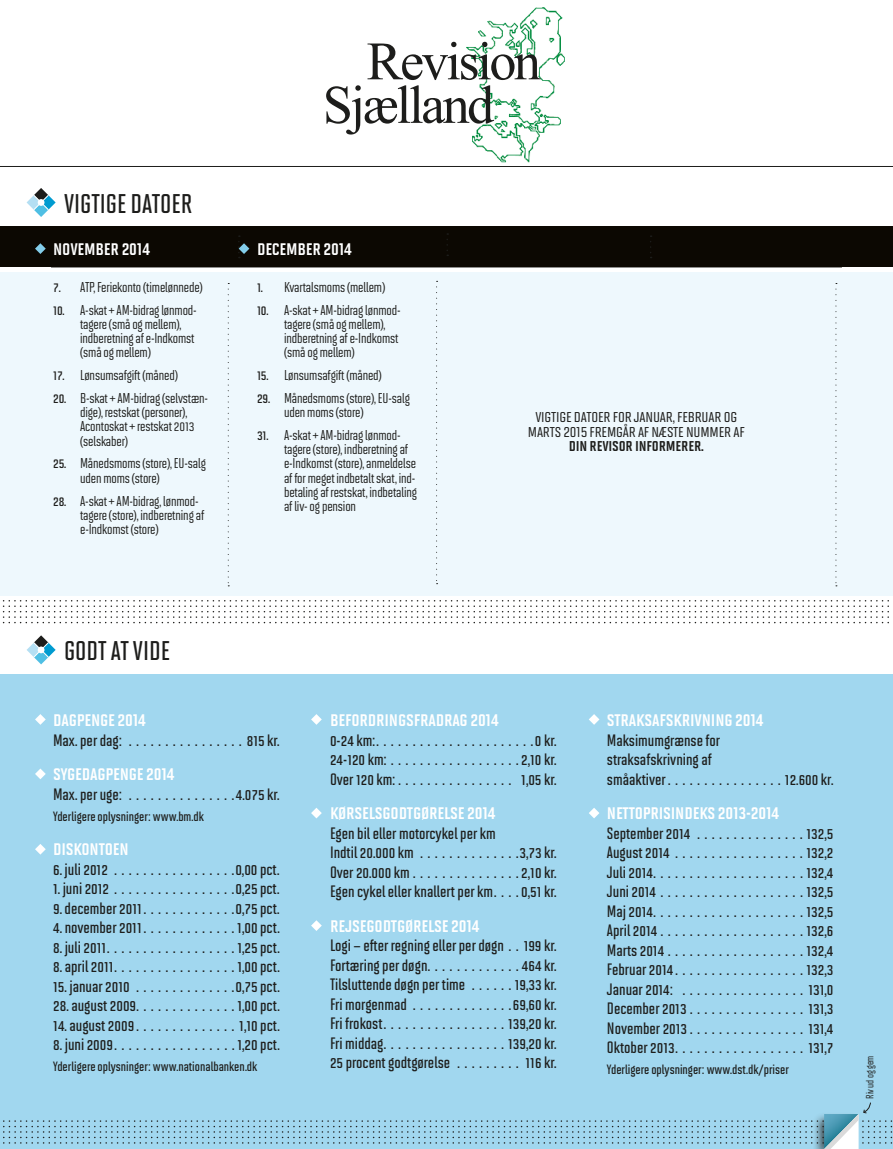
<style>
.page{position:relative;width:893px;height:1149px;background:#fff}
.page>*{position:absolute;margin:0;border:0;box-sizing:border-box;transform-origin:0 0}
.t1{font:54px/43.5px "Times New Roman";letter-spacing:-.045em;color:#1d1d1b}
.t2{font:27px "Solano Gothic MVB Sb Cap";color:#1d1d1b}
.t3{font:19.5px "Solano Gothic MVB Bd SC";letter-spacing:-.01em;color:#fff}
.t4{font:16.65px/14.7px "Solano Gothic MVB Md SC";letter-spacing:-.01em;color:#1d1d1b;text-align:center}
.t5{font:16.65px "Solano Gothic MVB Bd SC";letter-spacing:-.01em;color:#1d1d1b}
.t6{font:600 16.5px/19.5px "Solano Gothic MVB";color:#1d1d1b;text-align:justify}
.t7{font:500 14.25px/14.2px "Solano Gothic MVB";letter-spacing:-.01em;color:#1d1d1b}
.t8{font:600 13.5px "Solano Gothic MVB";color:#1d1d1b}
.t9{font:500 10.5px "Solano Gothic MVB";letter-spacing:-.01em;color:#1d1d1b}
.s1{font-weight:600}
</style>
<div class="page">
<div style="left:0;top:272px;width:893px;height:323px;background:#eef8fd"></div>
<hr style="left:51px;top:267px;width:791px;height:1px;background:#1d1d1b">
<div style="left:0;top:674px;width:893px;height:474px;background:#a1d7ef"></div>
<div style="left:0;top:226px;width:893px;height:41px;background:#0c0802"></div>
<svg style="left:2px;top:600px;width:887px;height:23px"></svg>
<svg style="left:436px;top:281px;width:2px;height:303px"></svg>
<svg style="left:836px;top:283px;width:1px;height:303px"></svg>
<svg style="left:228px;top:283px;width:1px;height:303px"></svg>
<svg style="left:35px;top:243px;width:11px;height:11px"></svg>
<svg style="left:35px;top:714px;width:11px;height:10px"></svg>
<svg style="left:311px;top:714px;width:11px;height:10px"></svg>
<svg style="left:589px;top:714px;width:10px;height:10px"></svg>
<svg style="left:35px;top:768px;width:11px;height:11px"></svg>
<svg style="left:311px;top:808px;width:11px;height:10px"></svg>
<svg style="left:589px;top:808px;width:10px;height:10px"></svg>
<svg style="left:35px;top:844px;width:11px;height:10px"></svg>
<svg style="left:311px;top:920px;width:11px;height:10px"></svg>
<svg style="left:238px;top:235px;width:11px;height:23px"></svg>
<svg style="left:27px;top:188px;width:29px;height:29px"></svg>
<svg style="left:27px;top:635px;width:29px;height:29px"></svg>
<hr style="left:0;top:166px;width:893px;height:1px;background:#1d1d1b">
<svg style="left:0;top:1102px;width:893px;height:47px"></svg>
<img style="left:466px;top:7px;width:99px;height:156px">
<h2 class="t2" style="left:64px;top:188px;width:130px">VIGTIGE DATOER</h2>
<p class="t3" style="left:53px;top:237px;width:99px">NOVEMBER 2014</p>
<p class="t7" style="left:53px;top:280px;width:151px"><span class="s1">7.</span> ATP, Feriekonto (timelønnede)</p>
<p class="t7" style="left:80px;top:302px;width:118px;text-indent:-27px"><span class="s1">10.</span> A-skat + AM-bidrag lønmod&shy;tagere (små og mellem), indberetning af e-Indkomst (små og mellem)</p>
<p class="t7" style="left:53px;top:368px;width:126px"><span class="s1">17.</span> Lønsumsafgift (måned)</p>
<p class="t7" style="left:80px;top:391px;width:129px;text-indent:-27px"><span class="s1">20.</span> B-skat + AM-bidrag (selvstæn&shy;dige), restskat (personer),<br>Acontoskat + restskat 2013 (selskaber)</p>
<p class="t7" style="left:80px;top:456px;width:127px;text-indent:-27px"><span class="s1">25.</span> Månedsmoms (store), EU-salg uden moms (store)</p>
<p class="t7" style="left:80px;top:493px;width:126px;text-indent:-27px"><span class="s1">28.</span> A-skat + AM-bidrag, lønmod&shy;tagere (store), indberetning af e-Indkomst (store)</p>
<h1 class="t1" style="left:323px;top:39px;width:220px;text-indent:44px">Revision<br>Sjælland</h1>
<p class="t3" style="left:257px;top:237px;width:97px">DECEMBER 2014</p>
<p class="t7" style="left:257px;top:280px;width:130px"><span class="s1">1.</span> Kvartalsmoms (mellem)</p>
<p class="t7" style="left:284px;top:302px;width:118px;text-indent:-27px"><span class="s1">10.</span> A-skat + AM-bidrag lønmod&shy;tagere (små og mellem), indberetning af e-Indkomst (små og mellem)</p>
<p class="t7" style="left:257px;top:368px;width:126px"><span class="s1">15.</span> Lønsumsafgift (måned)</p>
<p class="t7" style="left:284px;top:391px;width:127px;text-indent:-27px"><span class="s1">29.</span> Månedsmoms (store), EU-salg uden moms (store)</p>
<p class="t7" style="left:284px;top:428px;width:135px;text-indent:-27px"><span class="s1">31.</span> A-skat + AM-bidrag lønmod&shy;tagere (store), indberetning af e-Indkomst (store), anmeldelse af for meget indbetalt skat, ind&shy;betaling af restskat, indbetaling af liv- og pension</p>
<p class="t4" style="left:528px;top:408px;width:218px">VIGTIGE DATOER FOR JANUAR, FEBRUAR OG<br>MARTS 2015 FREMGÅR AF NÆSTE NUMMER AF</p>
<p class="t5" style="left:569px;top:436px;width:137px">DIN REVISOR INFORMERER.</p>
<h2 class="t2" style="left:64px;top:635px;width:107px">GODT AT VIDE</h2>
<p class="t3" style="left:53px;top:708px;width:94px">DAGPENGE 2014</p>
<p class="t6" style="left:53px;top:729px;width:228px">Max. per dag: . . . . . . . . . . . . . . . . 815 kr.</p>
<p class="t3" style="left:53px;top:762px;width:123px">SYGEDAGPENGE 2014</p>
<p class="t6" style="left:53px;top:783px;width:228px">Max. per uge: . . . . . . . . . . . . . . .4.075 kr.</p>
<p class="t8" style="left:53px;top:808px;width:152px">Yderligere oplysninger: www.bm.dk</p>
<p class="t3" style="left:53px;top:837px;width:77px">DISKONTOEN</p>
<p class="t6" style="left:53px;top:858px;width:228px">6. juli 2012 . . . . . . . . . . . . . . . . .0,00 pct.</p>
<p class="t6" style="left:53px;top:878px;width:228px">1. juni 2012 . . . . . . . . . . . . . . . . .0,25 pct.</p>
<p class="t6" style="left:53px;top:897px;width:228px">9. december 2011. . . . . . . . . . . . .0,75 pct.</p>
<p class="t6" style="left:53px;top:917px;width:228px">4. november 2011. . . . . . . . . . . . . 1,00 pct.</p>
<p class="t6" style="left:53px;top:936px;width:228px">8. juli 2011..................1,25 pct.</p>
<p class="t6" style="left:53px;top:956px;width:228px">8. april 2011.................1,00 pct.</p>
<p class="t6" style="left:53px;top:975px;width:228px">15. januar 2010 . . . . . . . . . . . . . .0,75 pct.</p>
<p class="t6" style="left:53px;top:995px;width:228px">28. august 2009. . . . . . . . . . . . . . 1,00 pct.</p>
<p class="t6" style="left:53px;top:1014px;width:228px">14. august 2009. . . . . . . . . . . . . . 1,10 pct.</p>
<p class="t6" style="left:53px;top:1034px;width:228px">8. juni 2009.................1,20 pct.</p>
<p class="t8" style="left:53px;top:1058px;width:206px">Yderligere oplysninger: www.nationalbanken.dk</p>
<p class="t3" style="left:330px;top:708px;width:170px">BEFORDRINGSFRADRAG 2014</p>
<p class="t6" style="left:330px;top:729px;width:228px">0-24 km:......................0 kr.<br>24-120 km: . . . . . . . . . . . . . . . . . . 2,10 kr.<br>Over 120 km: . . . . . . . . . . . . . . . . 1,05 kr.</p>
<p class="t3" style="left:330px;top:801px;width:167px">KØRSELSGODTGØRELSE 2014</p>
<p class="t6" style="left:330px;top:822px;width:228px;text-align:left">Egen bil eller motorcykel per km<br>Indtil 20.000 km . . . . . . . . . . . . . .3,73 kr.<br>Over 20.000 km . . . . . . . . . . . . . . . 2,10 kr.<br>Egen cykel eller knallert per km. . . . 0,51 kr.</p>
<p class="t3" style="left:330px;top:913px;width:151px">REJSEGODTGØRELSE 2014</p>
<p class="t6" style="left:330px;top:935px;width:228px">Logi – efter regning eller per døgn . . 199 kr.<br>Fortæring per døgn. . . . . . . . . . . . . 464 kr.<br>Tilsluttende døgn per time . . . . . . 19,33 kr.<br>Fri morgenmad . . . . . . . . . . . . . .69,60 kr.<br>Fri frokost.................139,20 kr.<br>Fri middag.................139,20 kr.<br>25 procent godtgørelse . . . . . . . . . 116 kr.</p>
<p class="t3" style="left:607px;top:708px;width:158px">STRAKSAFSKRIVNING 2014</p>
<p class="t6" style="left:607px;top:729px;width:228px;text-align:left">Maksimumgrænse for<br>straksafskrivning af<br>småaktiver . . . . . . . . . . . . . . . . 12.600 kr.</p>
<p class="t3" style="left:607px;top:801px;width:174px">NETTOPRISINDEKS 2013-2014</p>
<p class="t6" style="left:607px;top:822px;width:228px">September 2014 . . . . . . . . . . . . . . . 132,5<br>August 2014 . . . . . . . . . . . . . . . . . . 132,2<br>Juli 2014.....................132,4<br>Juni 2014 . . . . . . . . . . . . . . . . . . . . 132,5<br>Maj 2014.....................132,5<br>April 2014 . . . . . . . . . . . . . . . . . . . . 132,6<br>Marts 2014 . . . . . . . . . . . . . . . . . . . 132,4<br>Februar 2014..................132,3<br>Januar 2014: . . . . . . . . . . . . . . . . . 131,0<br>December 2013 . . . . . . . . . . . . . . . . 131,3<br>November 2013 . . . . . . . . . . . . . . . . 131,4<br>Oktober 2013..................131,7</p>
<p class="t8" style="left:607px;top:1061px;width:184px">Yderligere oplysninger: www.dst.dk/priser</p>
<p class="t9" style="left:864px;top:1098px;width:45px;rotate:-90deg">Riv ud og gem</p>
</div>
